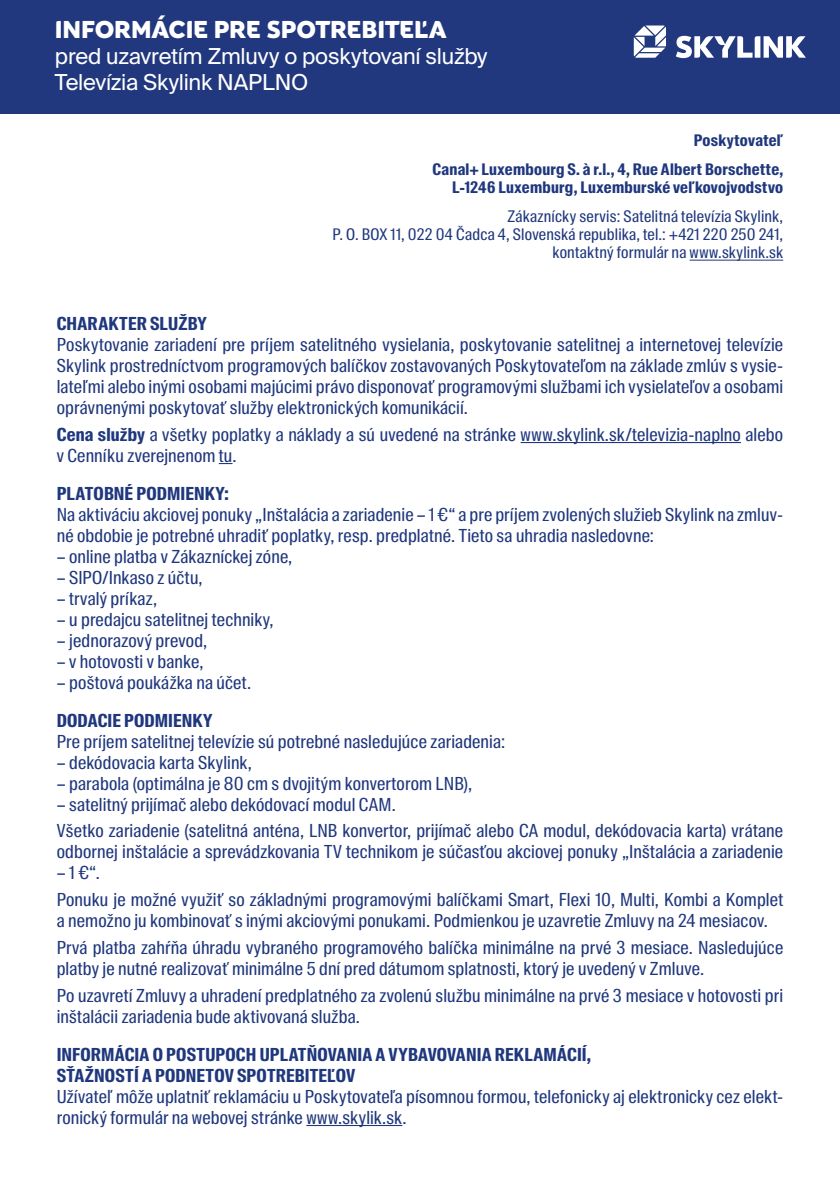
<style>
.page{position:relative;width:840px;height:1191px;background:#fff}
.page>*{position:absolute;margin:0;border:0;box-sizing:border-box;transform-origin:0 0}
.t1{font:24px "M7 Sans";letter-spacing:-.005em;color:#fff}
.t2{font:22px/26px "Suisse Intl";letter-spacing:-.01em;color:#fff}
.t3{font:18px/21px "Suisse Intl Cond";letter-spacing:.01em;color:#1f377d}
.t4{font:700 18px/21px "Suisse Intl Cond";letter-spacing:.005em;color:#1f377d}
.t5{font:16px/18px "Suisse Intl Cond";letter-spacing:.015em;color:#1f377d;text-align:right}
.t6{font:700 16px/29.4px "Suisse Intl Cond";letter-spacing:.015em;color:#1f377d;text-align:right}
.s1{font-weight:700}
</style>
<div class="page">
<div style="left:0;top:0;width:839px;height:113px;background:#22387e"></div>
<svg style="left:675px;top:36px;width:130px;height:22px"></svg>
<svg style="left:633px;top:26px;width:32px;height:32px"></svg>
<hr style="left:520px;top:442px;width:220px;height:1px;background:#1f377d">
<svg style="left:219px;top:463px;width:13px;height:1px"></svg>
<hr style="left:306px;top:1125px;width:96px;height:1px;background:#1f377d">
<hr style="left:689px;top:260px;width:93px;height:1px;background:#1f377d">
<h1 class="t1" style="left:55px;top:12px;width:393px">INFORMÁCIE PRE SPOTREBITEĽA</h1>
<p class="t2" style="left:55px;top:43px;width:434px">pred uzavretím Zmluvy o poskytovaní služby<br>Televízia Skylink NAPLNO</p>
<p class="t6" style="left:432px;top:125px;width:352px">Poskytovateľ<br>Canal+ Luxembourg S. à r.l., 4, Rue Albert Borschette,</p>
<p class="t6" style="left:452px;top:173px;width:332px">L-1246 Luxemburg, Luxemburské veľkovojvodstvo</p>
<p class="t5" style="left:332px;top:208px;width:452px">Zákaznícky servis: Satelitná televízia Skylink,<br>P. O. BOX 11, 022 04 Čadca 4, Slovenská republika, tel.: +421 220 250 241, kontaktný formulár na www.skylink.sk</p>
<p class="t4" style="left:57px;top:313px;width:151px">CHARAKTER SLUŽBY</p>
<p class="t3" style="left:57px;top:334px;width:727px;text-align:justify">Poskytovanie zariadení pre príjem satelitného vysielania, poskytovanie satelitnej a internetovej televízie Skylink prostredníctvom programových balíčkov zostavovaných Poskytovateľom na základe zmlúv s vysie&shy;lateľmi alebo inými osobami majúcimi právo disponovať programovými službami ich vysielateľov a osobami oprávnenými poskytovať služby elektronických komunikácií.</p>
<p class="t3" style="left:57px;top:424px;width:727px"><span class="s1">Cena služby</span> a všetky poplatky a náklady a sú uvedené na stránke www.skylink.sk/televizia-naplno alebo v Cenníku zverejnenom tu.</p>
<p class="t4" style="left:57px;top:483px;width:173px">PLATOBNÉ PODMIENKY:</p>
<p class="t3" style="left:57px;top:504px;width:727px">Na aktiváciu akciovej ponuky „Inštalácia a zariadenie – 1 €“ a pre príjem zvolených služieb Skylink na zmluv&shy;né obdobie je potrebné uhradiť poplatky, resp. predplatné. Tieto sa uhradia nasledovne:</p>
<p class="t3" style="left:57px;top:546px;width:237px">– online platba v Zákazníckej zóne,</p>
<p class="t3" style="left:57px;top:567px;width:147px">– SIPO/Inkaso z účtu,</p>
<p class="t3" style="left:57px;top:588px;width:102px">– trvalý príkaz,</p>
<p class="t3" style="left:57px;top:609px;width:218px">– u predajcu satelitnej techniky,</p>
<p class="t3" style="left:57px;top:630px;width:152px">– jednorazový prevod,</p>
<p class="t3" style="left:57px;top:651px;width:148px">– v hotovosti v banke,</p>
<p class="t3" style="left:57px;top:672px;width:196px">– poštová poukážka na účet.</p>
<p class="t4" style="left:57px;top:710px;width:157px">DODACIE PODMIENKY</p>
<p class="t3" style="left:57px;top:731px;width:449px">Pre príjem satelitnej televízie sú potrebné nasledujúce zariadenia:</p>
<p class="t3" style="left:57px;top:752px;width:197px">– dekódovacia karta Skylink,</p>
<p class="t3" style="left:57px;top:773px;width:417px">– parabola (optimálna je 80 cm s dvojitým konvertorom LNB),</p>
<p class="t3" style="left:57px;top:791px;width:727px;line-height:26.6px">– satelitný prijímač alebo dekódovací modul CAM.<br>Všetko zariadenie (satelitná anténa, LNB konvertor, prijímač alebo CA modul, dekódovacia karta) vrátane</p>
<p class="t3" style="left:57px;top:841px;width:727px">odbornej inštalácie a sprevádzkovania TV technikom je súčasťou akciovej ponuky „Inštalácia a zariadenie</p>
<p class="t3" style="left:57px;top:860px;width:727px;line-height:26.6px">– 1 €“.<br>Ponuku je možné využiť so základnými programovými balíčkami Smart, Flexi 10, Multi, Kombi a Komplet</p>
<p class="t3" style="left:57px;top:907px;width:727px;line-height:26.6px">a nemožno ju kombinovať s inými akciovými ponukami. Podmienkou je uzavretie Zmluvy na 24 mesiacov.<br>Prvá platba zahŕňa úhradu vybraného programového balíčka minimálne na prvé 3 mesiace. Nasledujúce</p>
<p class="t3" style="left:57px;top:955px;width:727px;line-height:26.6px">platby je nutné realizovať minimálne 5 dní pred dátumom splatnosti, ktorý je uvedený v Zmluve.<br>Po uzavretí Zmluvy a uhradení predplatného za zvolenú službu minimálne na prvé 3 mesiace v hotovosti pri</p>
<p class="t3" style="left:57px;top:1005px;width:304px">inštalácii zariadenia bude aktivovaná služba.</p>
<p class="t4" style="left:57px;top:1043px;width:535px">INFORMÁCIA O POSTUPOCH UPLATŇOVANIA A VYBAVOVANIA REKLAMÁCIÍ,<br>SŤAŽNOSTÍ A PODNETOV SPOTREBITEĽOV</p>
<p class="t3" style="left:57px;top:1085px;width:727px">Užívateľ môže uplatniť reklamáciu u Poskytovateľa písomnou formou, telefonicky aj elektronicky cez elekt&shy;ronický formulár na webovej stránke www.skylik.sk.</p>
</div>
